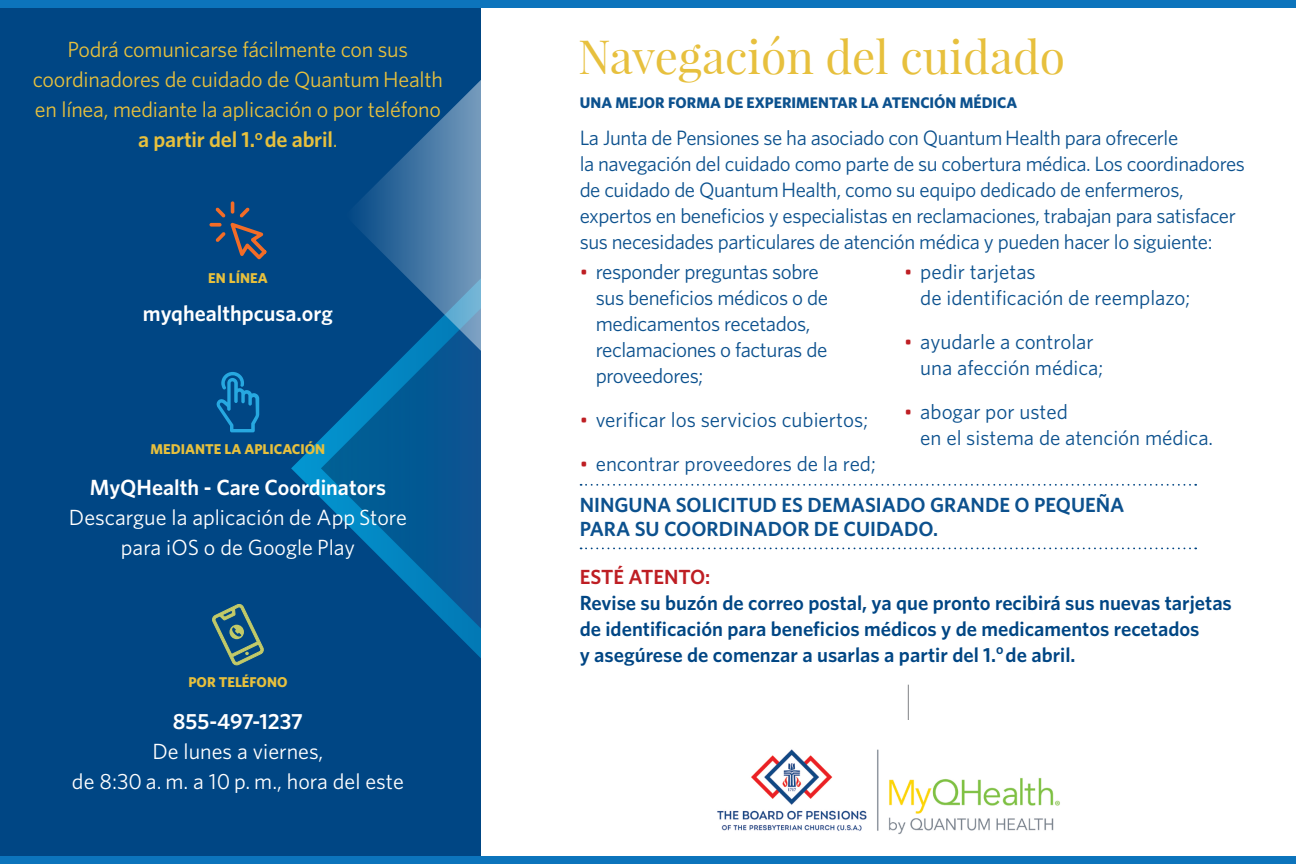
<style>
.page{position:relative;width:1296px;height:864px;background:#fff}
.page>*{position:absolute;margin:0;border:0;box-sizing:border-box;transform-origin:0 0}
.t1{font:46.2px "Playfair Display";color:#e7c03d}
.t2{font:22px/30px "Whitney";letter-spacing:-.01em;color:#e7c03d;text-align:center}
.t3{font:22px/30px "Whitney";color:#fff;text-align:center}
.t4{font:600 22px "Whitney";color:#fff}
.t5{font:21px/26px "Whitney";color:#0c518e}
.t6{font:21px/26px "Whitney";letter-spacing:-.02em;color:#0c518e}
.t7{font:20.8px/26px "Whitney";letter-spacing:-.02em;color:#0c518e}
.t8{font:600 20.4px/26px "Whitney";color:#004684}
.t9{font:600 20.4px/24px "Whitney";color:#0c518e}
.t10{font:600 20.4px "Whitney";color:#be1e23}
.t11{font:700 15.4px "Whitney";color:#0c518e}
.t12{font:700 14.2px "Whitney";color:#e7c03d}
.s1{font-weight:600}
.s2{font-size:20px;color:#be1e23}
</style>
<div class="page">
<div style="left:0;top:0;width:480px;height:861px;background:#004684"></div>
<svg style="left:291px;top:438px;width:30px;height:60px"></svg>
<svg style="left:321px;top:360px;width:159px;height:297px"></svg>
<img style="left:717px;top:749px;width:343px;height:85px">
<div style="left:0;top:856px;width:1296px;height:8px;background:#0c74bc"></div>
<div style="left:0;top:0;width:1296px;height:8px;background:#0c74bc"></div>
<svg style="left:358px;top:71px;width:123px;height:289px"></svg>
<svg style="left:581px;top:484px;width:615px;height:2px"></svg>
<svg style="left:581px;top:548px;width:615px;height:1px"></svg>
<hr style="left:908px;top:685px;width:1px;height:35px;background:#808285">
<svg style="left:209px;top:223px;width:13px;height:4px"></svg>
<svg style="left:216px;top:201px;width:51px;height:58px"></svg>
<svg style="left:216px;top:372px;width:43px;height:60px"></svg>
<svg style="left:212px;top:604px;width:52px;height:62px"></svg>
<p class="t2" style="left:33px;top:34px;width:412px">Podrá comunicarse fácilmente con sus coordinadores de cuidado de Quantum Health en línea, mediante la aplicación o por teléfono <span class="s1">a partir del 1.</span><sup>o</sup> <span class="s1">de abril</span>.</p>
<p class="t12" style="left:208px;top:268px;width:61px">EN LÍNEA</p>
<p class="t4" style="left:143px;top:299px;width:191px">myqhealthpcusa.org</p>
<p class="t12" style="left:151px;top:439px;width:176px">MEDIANTE LA APLICACIÓN</p>
<p class="t4" style="left:90px;top:473px;width:298px">MyQHealth - Care Coordinators</p>
<p class="t3" style="left:69px;top:502px;width:339px">Descargue la aplicación de App Store para iOS o de Google Play</p>
<p class="t12" style="left:188px;top:673px;width:101px">POR TELÉFONO</p>
<p class="t4" style="left:173px;top:707px;width:131px">855-497-1237</p>
<p class="t3" style="left:72px;top:736px;width:333px">De lunes a viernes,<br>de 8:30 a. m. a 10 p. m., hora del este</p>
<h1 class="t1" style="left:578px;top:28px;width:489px">Navegación del cuidado</h1>
<p class="t11" style="left:580px;top:93px;width:439px">UNA MEJOR FORMA DE EXPERIMENTAR LA ATENCIÓN MÉDICA</p>
<p class="t7" style="left:580px;top:124px;width:667px">La Junta de Pensiones se ha asociado con Quantum Health para ofrecerle<br>la navegación del cuidado como parte de su cobertura médica. Los coordinadores de cuidado de Quantum Health, como su equipo dedicado de enfermeros, expertos en beneficios y especialistas en reclamaciones, trabajan para satisfacer sus necesidades particulares de atención médica y pueden hacer lo siguiente:</p>
<p class="t6" style="left:596px;top:258px;width:234px;text-indent:-16px"><span class="s2">•</span> responder preguntas sobre sus beneficios médicos o de medicamentos recetados, reclamaciones o facturas de proveedores;</p>
<p class="t5" style="left:580px;top:406px;width:290px"><span class="s2">•</span> verificar los servicios cubiertos;</p>
<p class="t5" style="left:580px;top:450px;width:298px"><span class="s2">•</span> encontrar proveedores de la red;</p>
<p class="t5" style="left:920px;top:258px;width:272px;text-indent:-16px"><span class="s2">•</span> pedir tarjetas<br>de identificación de reemplazo;</p>
<p class="t5" style="left:920px;top:328px;width:184px;text-indent:-16px"><span class="s2">•</span> ayudarle a controlar una afección médica;</p>
<p class="t5" style="left:920px;top:398px;width:294px;text-indent:-16px"><span class="s2">•</span> abogar por usted<br>en el sistema de atención médica.</p>
<p class="t9" style="left:580px;top:493px;width:546px">NINGUNA SOLICITUD ES DEMASIADO GRANDE O PEQUEÑA<br>PARA SU COORDINADOR DE CUIDADO.</p>
<p class="t10" style="left:580px;top:563px;width:132px">ESTÉ ATENTO:</p>
<p class="t8" style="left:580px;top:589px;width:654px">Revise su buzón de correo postal, ya que pronto recibirá sus nuevas tarjetas de identificación para beneficios médicos y de medicamentos recetados<br>y asegúrese de comenzar a usarlas a partir del 1.<sup>o</sup> de abril.</p>
</div>
